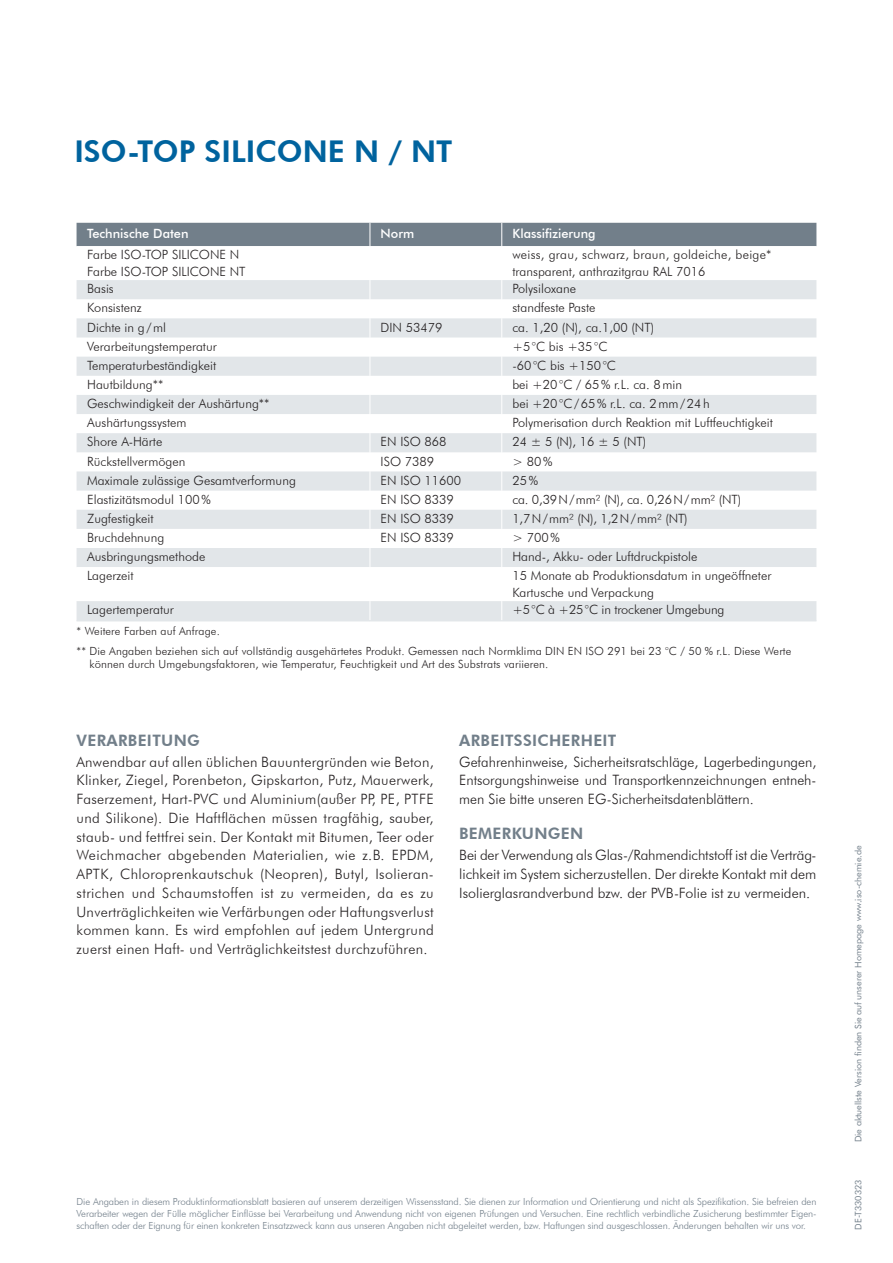
<style>
.page{position:relative;width:893px;height:1263px;background:#fff}
.page>*{position:absolute;margin:0;border:0;box-sizing:border-box;transform-origin:0 0}
.t1{font:800 30px "Futura BT";color:#00639e}
.t2{font:800 15.75px "Futura BT";letter-spacing:.02em;color:#727f8a}
.t3{font:300 14.25px/18.8px "Futura BT";color:#231f20;text-align:justify}
.t4{font:300 12.75px/16.5px "Futura BT";color:#231f20}
.t5{font:300 12.75px/16.5px "Futura BT";letter-spacing:.02em;color:#231f20}
.t6{font:500 12.75px "Futura BT";color:#fff}
.t7{font:300 11.25px/20px "Futura BT";letter-spacing:.01em;color:#231f20}
.t8{font:300 9.75px/11.7px "Futura BT";letter-spacing:-.01em;color:#727f8a;text-align:justify}
.t9{font:9px "Futura BT";color:#727f8a}
</style>
<div class="page">
<div style="left:77px;top:223px;width:739px;height:23px;background:#727f8a"></div>
<svg style="left:77px;top:280px;width:739px;height:340px"></svg>
<hr style="left:77px;top:620px;width:293px;height:1px;background:#e2e6e9">
<hr style="left:370px;top:620px;width:132px;height:1px;background:#e2e6e9">
<hr style="left:502px;top:620px;width:314px;height:1px;background:#e2e6e9">
<h1 class="t1" style="left:74px;top:133px;width:380px">ISO-TOP SILICONE N / NT</h1>
<p class="t6" style="left:87px;top:225px;width:103px">Technische Daten</p>
<p class="t6" style="left:381px;top:225px;width:35px">Norm</p>
<p class="t6" style="left:512px;top:225px;width:85px">Klassifizierung</p>
<p class="t4" style="left:87px;top:246px;width:160px">Farbe ISO-TOP SILICONE N<br>Farbe ISO-TOP SILICONE NT</p>
<p class="t5" style="left:512px;top:246px;width:261px">weiss, grau, schwarz, braun, goldeiche, beige* transparent, anthrazitgrau RAL 7016</p>
<p class="t4" style="left:87px;top:280px;width:28px">Basis</p>
<p class="t4" style="left:512px;top:280px;width:65px">Polysiloxane</p>
<p class="t4" style="left:87px;top:300px;width:56px">Konsistenz</p>
<p class="t4" style="left:512px;top:300px;width:85px">standfeste Paste</p>
<p class="t4" style="left:87px;top:319px;width:80px">Dichte in g/ml</p>
<p class="t4" style="left:381px;top:319px;width:63px">DIN 53479</p>
<p class="t4" style="left:512px;top:319px;width:143px">ca. 1,20 (N), ca.1,00 (NT)</p>
<p class="t4" style="left:87px;top:338px;width:131px">Verarbeitungstemperatur</p>
<p class="t4" style="left:512px;top:338px;width:97px">+5°C bis +35°C</p>
<p class="t4" style="left:87px;top:357px;width:131px">Temperaturbeständigkeit</p>
<p class="t4" style="left:512px;top:357px;width:105px">-60°C bis +150°C</p>
<p class="t4" style="left:87px;top:376px;width:78px">Hautbildung**</p>
<p class="t4" style="left:512px;top:376px;width:171px">bei +20°C / 65% r.L. ca. 8min</p>
<p class="t4" style="left:87px;top:395px;width:184px">Geschwindigkeit der Aushärtung**</p>
<p class="t4" style="left:512px;top:395px;width:199px">bei +20°C/65% r.L. ca. 2mm/24h</p>
<p class="t4" style="left:87px;top:414px;width:101px">Aushärtungssystem</p>
<p class="t4" style="left:512px;top:414px;width:262px">Polymerisation durch Reaktion mit Luftfeuchtigkeit</p>
<p class="t4" style="left:87px;top:433px;width:77px">Shore A-Härte</p>
<p class="t4" style="left:381px;top:433px;width:68px">EN ISO 868</p>
<p class="t4" style="left:512px;top:433px;width:135px">24 ± 5 (N), 16 ± 5 (NT)</p>
<p class="t4" style="left:87px;top:453px;width:100px">Rückstellvermögen</p>
<p class="t4" style="left:381px;top:453px;width:55px">ISO 7389</p>
<p class="t4" style="left:512px;top:453px;width:41px">&gt; 80%</p>
<p class="t4" style="left:87px;top:472px;width:210px">Maximale zulässige Gesamtverformung</p>
<p class="t4" style="left:381px;top:472px;width:82px">EN ISO 11600</p>
<p class="t4" style="left:512px;top:472px;width:27px">25%</p>
<p class="t4" style="left:87px;top:491px;width:125px">Elastizitätsmodul 100%</p>
<p class="t4" style="left:381px;top:491px;width:75px">EN ISO 8339</p>
<p class="t4" style="left:512px;top:491px;width:230px">ca. 0,39N/mm² (N), ca. 0,26N/mm² (NT)</p>
<p class="t4" style="left:87px;top:510px;width:68px">Zugfestigkeit</p>
<p class="t4" style="left:381px;top:510px;width:75px">EN ISO 8339</p>
<p class="t4" style="left:512px;top:510px;width:177px">1,7N/mm² (N), 1,2N/mm² (NT)</p>
<p class="t4" style="left:87px;top:529px;width:79px">Bruchdehnung</p>
<p class="t4" style="left:381px;top:529px;width:75px">EN ISO 8339</p>
<p class="t4" style="left:512px;top:529px;width:49px">&gt; 700%</p>
<p class="t4" style="left:87px;top:548px;width:120px">Ausbringungsmethode</p>
<p class="t4" style="left:512px;top:548px;width:187px">Hand-, Akku- oder Luftdruckpistole</p>
<p class="t4" style="left:87px;top:567px;width:48px">Lagerzeit</p>
<p class="t4" style="left:512px;top:567px;width:261px">15 Monate ab Produktionsdatum in ungeöffneter<br>Kartusche und Verpackung</p>
<p class="t4" style="left:87px;top:601px;width:88px">Lagertemperatur</p>
<p class="t4" style="left:512px;top:601px;width:214px">+5°C à +25°C in trockener Umgebung</p>
<p class="t7" style="left:77px;top:621px;width:716px">* Weitere Farben auf Anfrage.<br>** Die Angaben beziehen sich auf vollständig ausgehärtetes Produkt. Gemessen nach Normklima DIN EN ISO 291 bei 23 °C / 50 % r.L. Diese Werte</p>
<p class="t7" style="left:90px;top:654px;width:460px">können durch Umgebungsfaktoren, wie Temperatur, Feuchtigkeit und Art des Substrats variieren.</p>
<p class="t2" style="left:77px;top:730px;width:125px">VERARBEITUNG</p>
<p class="t3" style="left:77px;top:752px;width:359px">Anwendbar auf allen üblichen Bauuntergründen wie Beton, Klinker, Ziegel, Porenbeton, Gipskarton, Putz, Mauerwerk, Faserzement, Hart-PVC und Aluminium(außer PP, PE, PTFE und Silikone). Die Haftflächen müssen tragfähig, sauber, staub- und fettfrei sein. Der Kontakt mit Bitumen, Teer oder Weichmacher abgebenden Materialien, wie z.B. EPDM, APTK, Chloroprenkautschuk (Neopren), Butyl, Isolieran&shy;strichen und Schaumstoffen ist zu vermeiden, da es zu Unverträglichkeiten wie Verfärbungen oder Haftungsverlust kommen kann. Es wird empfohlen auf jedem Untergrund zuerst einen Haft- und Verträglichkeitstest durchzuführen.</p>
<p class="t2" style="left:459px;top:730px;width:159px">ARBEITSSICHERHEIT</p>
<p class="t3" style="left:459px;top:752px;width:359px">Gefahrenhinweise, Sicherheitsratschläge, Lagerbedingungen, Entsorgungshinweise und Transportkennzeichnungen entneh&shy;men Sie bitte unseren EG-Sicherheitsdatenblättern.</p>
<p class="t2" style="left:459px;top:824px;width:126px">BEMERKUNGEN</p>
<p class="t3" style="left:459px;top:846px;width:359px">Bei der Verwendung als Glas-/Rahmendichtstoff ist die Verträg&shy;lichkeit im System sicherzustellen. Der direkte Kontakt mit dem Isolierglasrandverbund bzw. der PVB-Folie ist zu vermeiden.</p>
<p class="t8" style="left:77px;top:1196px;width:741px">Die Angaben in diesem Produktinformationsblatt basieren auf unserem derzeitigen Wissensstand. Sie dienen zur Information und Orientierung und nicht als Spezifikation. Sie befreien den Verarbeiter wegen der Fülle möglicher Einflüsse bei Verarbeitung und Anwendung nicht von eigenen Prüfungen und Versuchen. Eine rechtlich verbindliche Zusicherung bestimmter Eigen&shy;schaften oder der Eignung für einen konkreten Einsatzzweck kann aus unseren Angaben nicht abgeleitet werden, bzw. Haftungen sind ausgeschlossen. Änderungen behalten wir uns vor.</p>
<p class="t9" style="left:853px;top:1142px;width:298px;rotate:-90deg">Die aktuellste Version finden Sie auf unserer Homepage www.iso-chemie.de</p>
<p class="t9" style="left:853px;top:1229px;width:52px;rotate:-90deg">DE-T330323</p>
</div>
